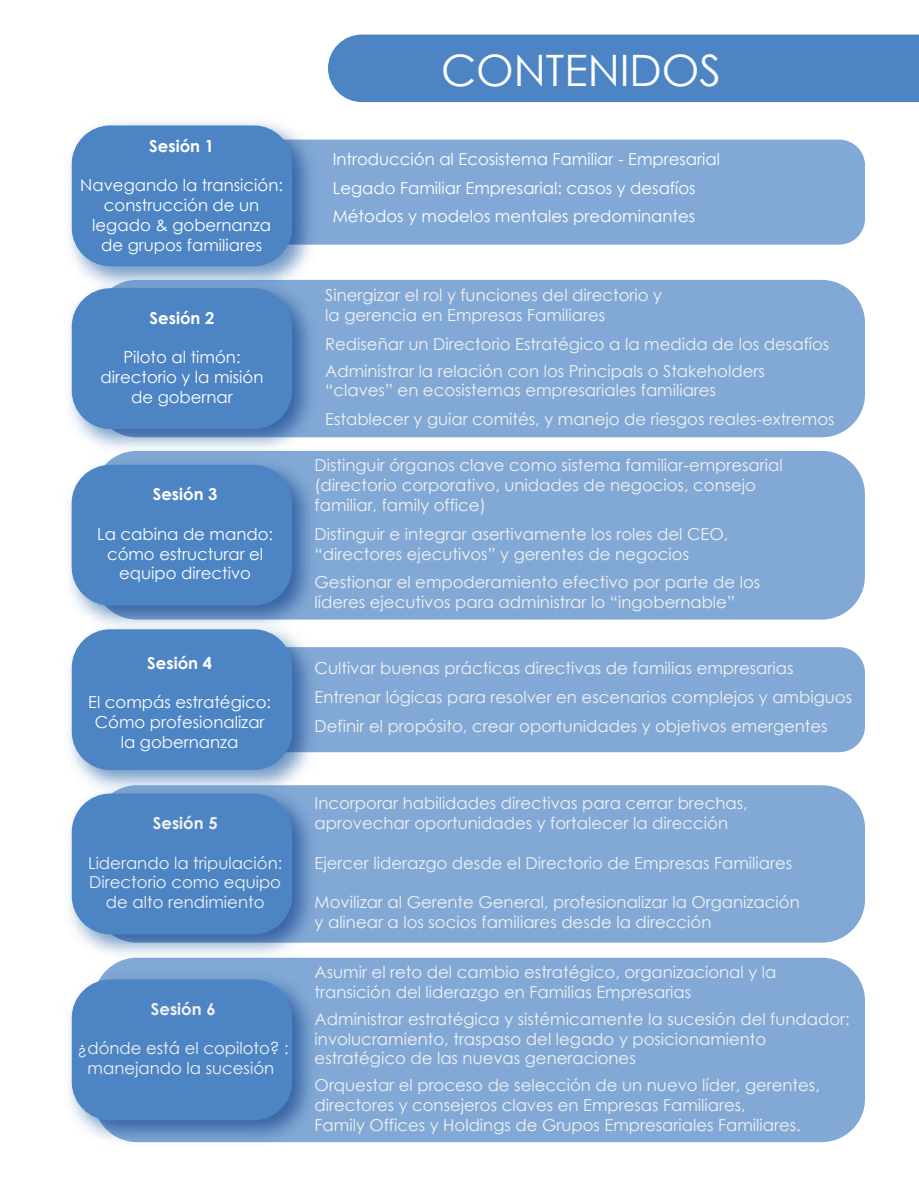
<style>
.page{position:relative;width:919px;height:1187px;background:#fff}
.page>*{position:absolute;margin:0;border:0;box-sizing:border-box;transform-origin:0 0}
.t1{font:43.35px "Century Gothic";color:#fff}
.t2{font:16.5px/19.8px "Century Gothic";color:#f2f2f2}
.t3{font:16.5px/19.8px "Century Gothic";color:#fff;text-align:center}
.t4{font:700 16.5px "Century Gothic";color:#fff}
.t5{font:700 16.5px "Century Gothic";color:#f2f2f2}
</style>
<div class="page">
<div style="left:94px;top:140px;width:770px;height:104px;background:#82a9d5;border-radius:26px"></div>
<img style="left:69px;top:122px;width:255px;height:151px">
<div style="left:72px;top:125px;width:220px;height:141px;background:#4d85c4;border-radius:38px"></div>
<div style="left:94px;top:280px;width:770px;height:157px;background:#82a9d5;border-radius:43px"></div>
<img style="left:69px;top:273px;width:255px;height:178px">
<div style="left:72px;top:288px;width:220px;height:141px;background:#4d85c4;border-radius:38px"></div>
<div style="left:94px;top:451px;width:770px;height:168px;background:#82a9d5;border-radius:43px"></div>
<img style="left:69px;top:450px;width:254px;height:165px">
<div style="left:72px;top:465px;width:220px;height:140px;background:#4d85c4;border-radius:38px"></div>
<div style="left:94px;top:647px;width:770px;height:105px;background:#82a9d5;border-radius:26px"></div>
<img style="left:69px;top:615px;width:255px;height:163px">
<div style="left:72px;top:629px;width:220px;height:141px;background:#4d85c4;border-radius:38px"></div>
<div style="left:94px;top:785px;width:770px;height:157px;background:#82a9d5;border-radius:43px"></div>
<img style="left:69px;top:778px;width:255px;height:178px">
<div style="left:72px;top:793px;width:220px;height:141px;background:#4d85c4;border-radius:38px"></div>
<div style="left:94px;top:957px;width:770px;height:184px;background:#82a9d5;border-radius:43px"></div>
<img style="left:69px;top:964px;width:255px;height:179px">
<div style="left:72px;top:979px;width:220px;height:141px;background:#4d85c4;border-radius:38px"></div>
<div style="left:328px;top:35px;width:590px;height:67px;background:#4d85c4"></div>
<p class="t4" style="left:149px;top:133px;width:66px">Sesión 1</p>
<p class="t3" style="left:80px;top:175px;width:204px">Navegando la transición: construcción de un legado &amp; gobernanza de grupos familiares</p>
<p class="t4" style="left:150px;top:305px;width:66px">Sesión 2</p>
<p class="t3" style="left:100px;top:347px;width:164px">Piloto al timón: directorio y la misión de gobernar</p>
<p class="t4" style="left:153px;top:481px;width:66px">Sesión 3</p>
<p class="t3" style="left:97px;top:523px;width:177px">La cabina de mando: cómo estructurar el equipo directivo</p>
<p class="t4" style="left:147px;top:650px;width:66px">Sesión 4</p>
<p class="t3" style="left:88px;top:692px;width:184px">El compás estratégico:<br>Cómo profesionalizar la gobernanza</p>
<p class="t5" style="left:153px;top:810px;width:66px">Sesión 5</p>
<p class="t2" style="left:88px;top:852px;width:196px;text-align:center">Liderando la tripulación:<br>Directorio como equipo de alto rendimiento</p>
<p class="t5" style="left:151px;top:996px;width:66px">Sesión 6</p>
<p class="t2" style="left:78px;top:1038px;width:213px;text-align:center">¿dónde está el copiloto? : manejando la sucesión</p>
<h1 class="t1" style="left:441px;top:40px;width:281px">CONTENIDOS</h1>
<p class="t3" style="left:332px;top:144px;width:389px;line-height:28.8px;text-align:left">Introducción al Ecosistema Familiar - Empresarial<br>Legado Familiar Empresarial: casos y desafíos<br>Métodos y modelos mentales predominantes</p>
<p class="t2" style="left:325px;top:285px;width:338px">Sinergizar el rol y funciones del directorio y la gerencia en Empresas Familiares</p>
<p class="t2" style="left:325px;top:330px;width:505px;line-height:27px">Rediseñar un Directorio Estratégico a la medida de los desafíos<br>Administrar la relación con los Principals o Stakeholders</p>
<p class="t2" style="left:325px;top:376px;width:511px;line-height:28.8px">“claves” en ecosistemas empresariales familiares<br>Establecer y guiar comités, y manejo de riesgos reales-extremos</p>
<p class="t2" style="left:314px;top:455px;width:469px">Distinguir órganos clave como sistema familiar-empresarial (directorio corporativo, unidades de negocios, consejo familiar, family office)</p>
<p class="t2" style="left:314px;top:523px;width:415px">Distinguir e integrar asertivamente los roles del CEO, “directores ejecutivos” y gerentes de negocios</p>
<p class="t2" style="left:314px;top:572px;width:447px">Gestionar el empoderamiento efectivo por parte de los líderes ejecutivos para administrar lo “ingobernable”</p>
<p class="t2" style="left:314px;top:653px;width:539px;line-height:28.8px">Cultivar buenas prácticas directivas de familias empresarias<br>Entrenar lógicas para resolver en escenarios complejos y ambiguos<br>Definir el propósito, crear oportunidades y objetivos emergentes</p>
<p class="t2" style="left:314px;top:792px;width:434px">Incorporar habilidades directivas para cerrar brechas, aprovechar oportunidades y fortalecer la dirección</p>
<p class="t2" style="left:314px;top:852px;width:479px">Ejercer liderazgo desde el Directorio de Empresas Familiares</p>
<p class="t2" style="left:314px;top:891px;width:486px">Movilizar al Gerente General, profesionalizar la Organización y alinear a los socios familiares desde la dirección</p>
<p class="t2" style="left:314px;top:961px;width:463px">Asumir el reto del cambio estratégico, organizacional y la transición del liderazgo en Familias Empresarias</p>
<p class="t2" style="left:314px;top:1008px;width:536px">Administrar estratégica y sistémicamente la sucesión del fundador: involucramiento, traspaso del legado y posicionamiento estratégico de las nuevas generaciones</p>
<p class="t2" style="left:314px;top:1075px;width:506px">Orquestar el proceso de selección de un nuevo líder, gerentes, directores y consejeros claves en Empresas Familiares,<br>Family Offices y Holdings de Grupos Empresariales Familiares.</p>
</div>
